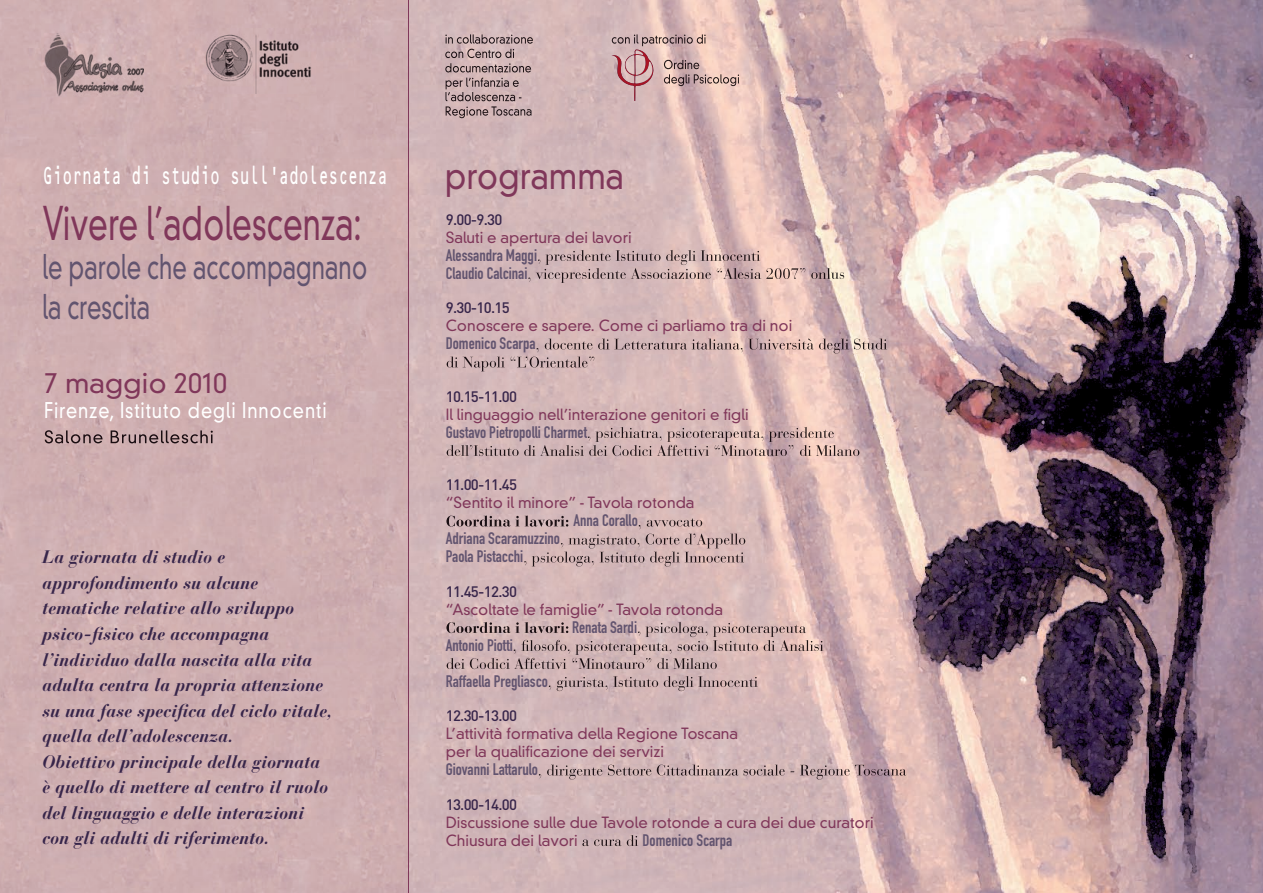
<style>
.page{position:relative;width:1263px;height:893px;background:#fff}
.page>*{position:absolute;margin:0;border:0;box-sizing:border-box;transform-origin:0 0}
.t1{font:300 45px "DIN Neuzeit Grotesk";color:#80375a;scale:.7 1}
.t2{font:300 36px "DIN Neuzeit Grotesk";color:#80375a;scale:.88 1}
.t3{font:300 33px/39.6px "DIN Neuzeit Grotesk";color:#62546f;scale:.7 1}
.t4{font:300 27px "DIN Neuzeit Grotesk";color:#80375a}
.t5{font:25.2px "OCRB";letter-spacing:-.05em;color:#fff;scale:.58 1}
.t6{font:300 21px "DIN Neuzeit Grotesk";letter-spacing:.05em;color:#fff;scale:.85 1}
.t7{font:italic 700 18px/25.5px "Bauer Bodoni";color:#37254a}
.t8{font:16.5px/18px "DIN Engschrift";color:#62546f}
.t9{font:300 15px/18px "DIN Neuzeit Grotesk";color:#80375a}
.t10{font:500 15px "DIN";letter-spacing:-.05em;color:#37254a}
</style>
<div class="page">
<img style="left:409px;top:0;width:854px;height:893px">
<img style="left:445px;top:34px;width:88px;height:10px">
<img style="left:445px;top:49px;width:70px;height:9px">
<img style="left:445px;top:63px;width:87px;height:9px">
<img style="left:446px;top:78px;width:73px;height:11px">
<img style="left:445px;top:92px;width:77px;height:9px">
<img style="left:446px;top:106px;width:85px;height:12px">
<img style="left:538px;top:250px;width:222px;height:15px">
<img style="left:528px;top:268px;width:316px;height:15px">
<img style="left:537px;top:338px;width:350px;height:16px">
<img style="left:447px;top:356px;width:147px;height:15px">
<img style="left:588px;top:427px;width:246px;height:15px">
<img style="left:447px;top:445px;width:412px;height:11px">
<img style="left:446px;top:515px;width:122px;height:12px">
<img style="left:639px;top:518px;width:63px;height:11px">
<img style="left:561px;top:533px;width:184px;height:16px">
<img style="left:524px;top:551px;width:220px;height:16px">
<img style="left:446px;top:622px;width:122px;height:11px">
<img style="left:638px;top:622px;width:168px;height:15px">
<img style="left:514px;top:640px;width:310px;height:15px">
<img style="left:447px;top:658px;width:270px;height:11px">
<img style="left:549px;top:676px;width:209px;height:15px">
<img style="left:539px;top:764px;width:367px;height:16px">
<img style="left:582px;top:835px;width:56px;height:11px">
<img style="left:612px;top:34px;width:94px;height:12px">
<div style="left:0;top:0;width:408px;height:893px;background:#cfafb0"></div>
<img style="left:45px;top:430px;width:168px;height:13px">
<img style="left:196px;top:29px;width:120px;height:65px">
<img style="left:45px;top:33px;width:99px;height:63px">
<hr style="left:408px;top:0;width:1px;height:893px;background:#80375a">
<img style="left:611px;top:50px;width:43px;height:51px">
<img style="left:625px;top:55px;width:20px;height:20px">
<img style="left:635px;top:62px;width:17px;height:21px">
<svg style="left:626px;top:50px;width:17px;height:14px"></svg>
<img style="left:664px;top:60px;width:36px;height:9px">
<img style="left:664px;top:74px;width:75px;height:12px">
<h3 class="t5" style="left:43px;top:162px;width:597px">Giornata di studio sull’adolescenza</h3>
<h1 class="t1" style="left:43px;top:196px;width:458px">Vivere l’adolescenza:</h1>
<h3 class="t3" style="left:43px;top:248px;width:466px">le parole che accompagnano la crescita</h3>
<h3 class="t4" style="left:44px;top:367px;width:185px">7 maggio 2010</h3>
<p class="t6" style="left:44px;top:398px;width:334px">Firenze, Istituto degli Innocenti</p>
<p class="t7" style="left:43px;top:545px;width:291px">La giornata di studio e approfondimento su alcune tematiche relative allo sviluppo psico-fisico che accompagna l’individuo dalla nascita alla vita adulta centra la propria attenzione su una fase specifica del ciclo vitale, quella dell’adolescenza.<br>Obiettivo principale della giornata è quello di mettere al centro il ruolo del linguaggio e delle interazioni con gli adulti di riferimento.</p>
<h2 class="t2" style="left:445px;top:154px;width:205px">programma</h2>
<p class="t10" style="left:446px;top:210px;width:58px">9.00-9.30</p>
<p class="t9" style="left:446px;top:228px;width:187px">Saluti e apertura dei lavori</p>
<p class="t8" style="left:446px;top:246px;width:93px">Alessandra Maggi<br>Claudio Calcinai</p>
<p class="t10" style="left:446px;top:298px;width:65px">9.30-10.15</p>
<p class="t9" style="left:446px;top:317px;width:348px">Conoscere e sapere. Come ci parliamo tra di noi</p>
<p class="t8" style="left:446px;top:335px;width:91px">Domenico Scarpa</p>
<p class="t10" style="left:446px;top:387px;width:73px">10.15-11.00</p>
<p class="t9" style="left:446px;top:405px;width:304px">Il linguaggio nell’interazione genitori e figli</p>
<p class="t8" style="left:446px;top:423px;width:143px">Gustavo Pietropolli Charmet</p>
<p class="t10" style="left:446px;top:475px;width:73px">11.00-11.45</p>
<p class="t9" style="left:446px;top:494px;width:250px">“Sentito il minore” - Tavola rotonda</p>
<p class="t8" style="left:573px;top:512px;width:66px">Anna Corallo</p>
<p class="t8" style="left:446px;top:530px;width:116px">Adriana Scaramuzzino<br>Paola Pistacchi</p>
<p class="t10" style="left:446px;top:582px;width:73px">11.45-12.30</p>
<p class="t9" style="left:446px;top:600px;width:279px">“Ascoltate le famiglie” - Tavola rotonda</p>
<p class="t8" style="left:572px;top:618px;width:67px">Renata Sardi</p>
<p class="t8" style="left:446px;top:627px;width:104px;line-height:36px">Antonio Piotti<br>Raffaella Pregliasco</p>
<p class="t10" style="left:446px;top:706px;width:73px">12.30-13.00</p>
<p class="t9" style="left:446px;top:725px;width:294px">L’attività formativa della Regione Toscana per la qualificazione dei servizi</p>
<p class="t8" style="left:446px;top:761px;width:94px">Giovanni Lattarulo</p>
<p class="t10" style="left:446px;top:795px;width:73px">13.00-14.00</p>
<p class="t9" style="left:446px;top:813px;width:429px">Discussione sulle due Tavole rotonde a cura dei due curatori<br>Chiusura dei lavori</p>
<p class="t8" style="left:643px;top:831px;width:91px">Domenico Scarpa</p>
</div>
